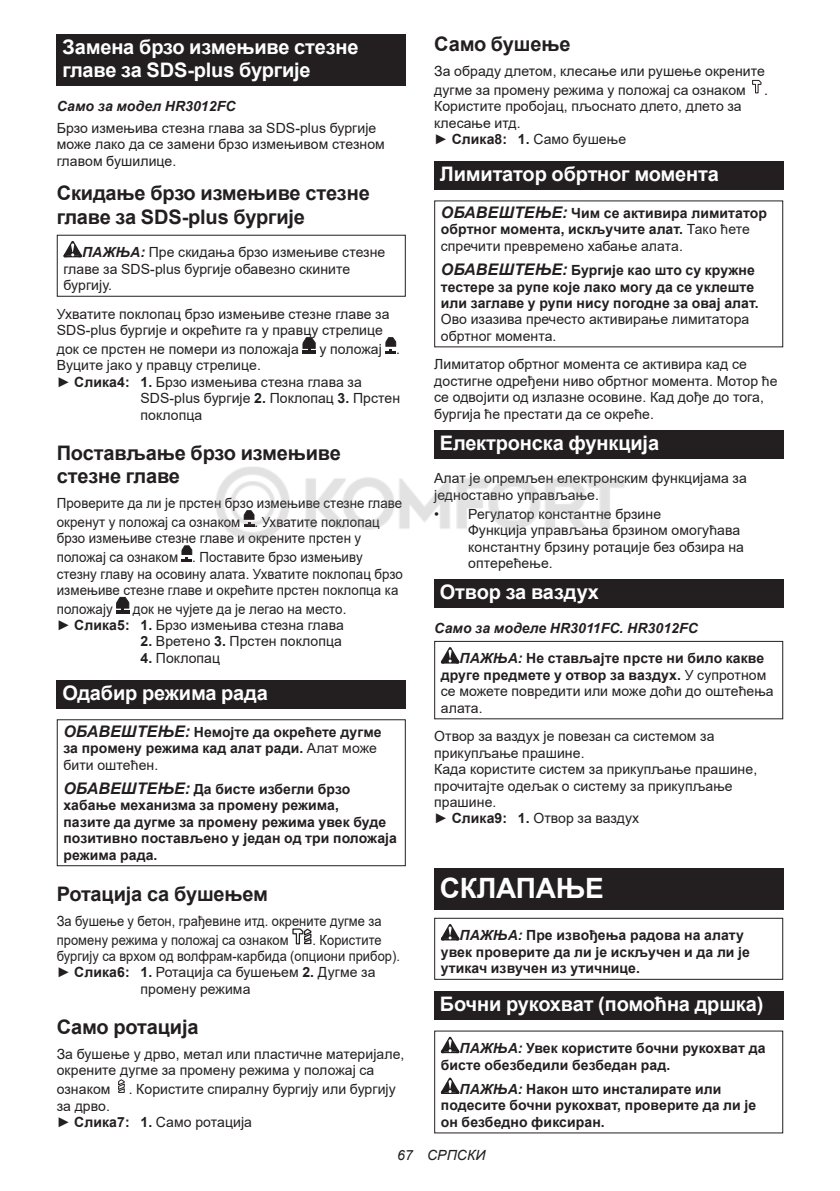
<style>
.page{position:relative;width:840px;height:1191px;background:#fff}
.page>*{position:absolute;margin:0;border:0;box-sizing:border-box;transform-origin:0 0}
.t1{font:700 28px "Arial";letter-spacing:-.01em;color:#fff}
.t2{font:700 20px/23.4px "Arial";letter-spacing:-.01em;color:#fff}
.t3{font:700 20px/23.4px "Arial";letter-spacing:-.01em;color:#231f20}
.t4{font:14px/16.4px "Arial";letter-spacing:.005em;color:#231f20}
.t5{font:700 14px/16.4px "Arial";letter-spacing:.005em;color:#231f20}
.t6{font:14px/18.8px "Arial";letter-spacing:.005em;color:#231f20;scale:.95 1}
.t7{font:14px/18.8px "Arial";letter-spacing:.005em;color:#231f20;scale:.92 1}
.t8{font:italic 700 14px/30.6px "Arial";letter-spacing:.005em;color:#231f20}
.t9{font:italic 14px "Arial";letter-spacing:.005em;color:#231f20}
.s1{font-weight:700;font-style:italic}
.s2{font-weight:700}
.s3{font-style:italic;font-size:16px}
.s4{font-weight:400}
.s5{font-style:normal}
.s6{font-style:italic}
</style>
<div class="page">
<div style="left:57px;top:34px;width:348px;height:52px;background:#231f20"></div>
<svg style="left:63px;top:241px;width:19px;height:16px"></svg>
<div style="left:57px;top:235px;width:348px;height:62px;border:1px solid #231f20"></div>
<hr style="left:302px;top:350px;width:13px;height:4px;background:#231f20">
<svg style="left:302px;top:337px;width:13px;height:13px"></svg>
<svg style="left:385px;top:337px;width:11px;height:17px"></svg>
<svg style="left:181px;top:546px;width:11px;height:16px"></svg>
<svg style="left:116px;top:597px;width:13px;height:16px"></svg>
<div style="left:57px;top:680px;width:348px;height:28px;background:#231f20"></div>
<div style="left:57px;top:719px;width:348px;height:147px;border:1px solid #231f20"></div>
<svg style="left:292px;top:928px;width:20px;height:16px"></svg>
<svg style="left:118px;top:1079px;width:7px;height:14px"></svg>
<svg style="left:752px;top:80px;width:9px;height:14px"></svg>
<div style="left:434px;top:161px;width:348px;height:28px;background:#231f20"></div>
<div style="left:434px;top:430px;width:348px;height:28px;background:#231f20"></div>
<div style="left:434px;top:579px;width:348px;height:29px;background:#231f20"></div>
<svg style="left:440px;top:647px;width:19px;height:16px"></svg>
<div style="left:434px;top:641px;width:348px;height:78px;border:1px solid #231f20"></div>
<div style="left:434px;top:868px;width:348px;height:41px;background:#231f20"></div>
<svg style="left:440px;top:924px;width:19px;height:16px"></svg>
<div style="left:434px;top:917px;width:348px;height:62px;border:1px solid #231f20"></div>
<div style="left:434px;top:991px;width:348px;height:28px;background:#231f20"></div>
<svg style="left:440px;top:1036px;width:19px;height:17px"></svg>
<svg style="left:440px;top:1077px;width:19px;height:17px"></svg>
<img style="left:216px;top:458px;width:413px;height:82px">
<h2 class="t2" style="left:62px;top:36px;width:297px">Замена брзо измењиве стезне главе за SDS-plus бургије</h2>
<p class="t8" style="left:57px;top:91px;width:180px">Само за модел HR3012FC</p>
<p class="t4" style="left:57px;top:120px;width:329px">Брзо измењива стезна глава за SDS-plus бургије може лако да се замени брзо измењивом стезном главом бушилице.</p>
<h2 class="t3" style="left:57px;top:182px;width:314px">Скидање брзо измењиве стезне главе за SDS-plus бургије</h2>
<p class="t4" style="left:63px;top:244px;width:323px;text-indent:19px"><span class="s1">ПАЖЊА:</span> Пре скидања брзо измењиве стезне главе за SDS-plus бургије обавезно скините бургију.</p>
<p class="t4" style="left:57px;top:305px;width:334px">Ухватите поклопац брзо измењиве стезне главе за<br>SDS-plus бургије и окрећите га у правцу стрелице</p>
<p class="t4" style="left:57px;top:341px;width:243px">док се прстен не помери из положаја</p>
<p class="t4" style="left:319px;top:341px;width:82px">у положај .</p>
<p class="t4" style="left:57px;top:357px;width:205px">Вуците јако у правцу стрелице.</p>
<p class="t4" style="left:57px;top:373px;width:306px">► <span class="s2">Слика4: 1.</span> Брзо измењива стезна глава за</p>
<p class="t4" style="left:140px;top:390px;width:261px">SDS-plus бургије <span class="s2">2.</span> Поклопац <span class="s2">3.</span> Прстен</p>
<p class="t4" style="left:140px;top:406px;width:63px">поклопца</p>
<h2 class="t3" style="left:57px;top:441px;width:285px">Постављање брзо измењиве стезне главе</h2>
<p class="t6" style="left:57px;top:494px;width:365px">Проверите да ли је прстен брзо измењиве стезне главе окренут у положај са ознаком . Ухватите поклопац</p>
<p class="t6" style="left:57px;top:529px;width:323px">брзо измењиве стезне главе и окрените прстен у положај са ознаком . Поставите брзо измењиву</p>
<p class="t6" style="left:57px;top:565px;width:366px;line-height:16.4px">стезну главу на осовину алата. Ухватите поклопац брзо измењиве стезне главе и окрећите прстен поклопца ка</p>
<p class="t6" style="left:57px;top:599px;width:60px">положају</p>
<p class="t6" style="left:57px;top:600px;width:306px;line-height:16.4px;text-align:right">док не чујете да је легао на место.<br>► <span class="s2">Слика5: 1.</span> Брзо измењива стезна глава</p>
<p class="t4" style="left:140px;top:633px;width:203px"><span class="s2">2.</span> Вретено <span class="s2">3.</span> Прстен поклопца</p>
<p class="t4" style="left:140px;top:649px;width:81px"><span class="s2">4.</span> Поклопац</p>
<h2 class="t2" style="left:62px;top:681px;width:207px">Одабир режима рада</h2>
<p class="t5" style="left:63px;top:724px;width:319px"><span class="s3">ОБАВЕШТЕЊЕ:</span> Немојте да окрећете дугме за промену режима кад алат ради. <span class="s4">Алат може бити оштећен.</span></p>
<p class="t5" style="left:63px;top:781px;width:335px"><span class="s3">ОБАВЕШТЕЊЕ:</span> Да бисте избегли брзо хабање механизма за промену режима,<br>пазите да дугме за промену режима увек буде позитивно постављено у један од три положаја режима рада.</p>
<h2 class="t3" style="left:57px;top:882px;width:213px">Ротација са бушењем</h2>
<p class="t7" style="left:57px;top:911px;width:354px">За бушење у бетон, грађевине итд. окрените дугме за промену режима у положај са ознаком</p>
<p class="t7" style="left:312px;top:930px;width:77px">. Користите</p>
<p class="t7" style="left:57px;top:946px;width:374px">бургију са врхом од волфрам-карбида (опциони прибор).</p>
<p class="t4" style="left:57px;top:964px;width:320px">► <span class="s2">Слика6: 1.</span> Ротација са бушењем <span class="s2">2.</span> Дугме за</p>
<p class="t4" style="left:140px;top:980px;width:111px">промену режима</p>
<h2 class="t3" style="left:57px;top:1015px;width:143px">Само ротација</h2>
<p class="t4" style="left:57px;top:1046px;width:349px">За бушење у дрво, метал или пластичне материјале, окрените дугме за промену режима у положај са</p>
<p class="t4" style="left:57px;top:1081px;width:55px">ознаком</p>
<p class="t4" style="left:129px;top:1081px;width:268px">. Користите спиралну бургију или бургију</p>
<p class="t4" style="left:57px;top:1097px;width:197px">за дрво.<br>► <span class="s2">Слика7: 1.</span> Само ротација</p>
<h2 class="t3" style="left:434px;top:33px;width:138px">Само бушење</h2>
<p class="t4" style="left:434px;top:62px;width:332px;line-height:18.8px">За обраду длетом, клесање или рушење окрените дугме за промену режима у положај са ознаком</p>
<p class="t4" style="left:763px;top:83px;width:5px">.</p>
<p class="t4" style="left:434px;top:98px;width:309px">Користите пробојац, пљоснато длето, длето за клесање итд.<br>► <span class="s2">Слика8: 1.</span> Само бушење</p>
<h2 class="t2" style="left:439px;top:162px;width:280px">Лимитатор обртног момента</h2>
<p class="t5" style="left:440px;top:205px;width:327px"><span class="s3">ОБАВЕШТЕЊЕ:</span> Чим се активира лимитатор обртног момента, искључите алат. <span class="s4">Тако ћете спречити превремено хабање алата.</span></p>
<p class="t5" style="left:440px;top:262px;width:319px"><span class="s3">ОБАВЕШТЕЊЕ:</span> Бургије као што су кружне тестере за рупе које лако могу да се уклеште или заглаве у рупи нису погодне за овај алат.</p>
<p class="t4" style="left:440px;top:311px;width:310px">Ово изазива пречесто активирање лимитатора обртног момента.</p>
<p class="t4" style="left:434px;top:356px;width:344px">Лимитатор обртног момента се активира кад се достигне одређени ниво обртног момента. Мотор ће се одвојити од излазне осовине. Кад дође до тога, бургија ће престати да се окреће.</p>
<h2 class="t2" style="left:439px;top:431px;width:221px">Електронска функција</h2>
<p class="t4" style="left:434px;top:470px;width:314px">Алат је опремљен електронским функцијама за једноставно управљање.</p>
<p class="t4" style="left:468px;top:506px;width:277px;text-indent:-34px">• Регулатор константне брзине<br>Функција управљања брзином омогућава константну брзину ротације без обзира на оптерећење.</p>
<h2 class="t2" style="left:439px;top:581px;width:161px">Отвор за ваздух</h2>
<p class="t8" style="left:459px;top:613px;width:306px;text-indent:-25px">Само за моделе HR3011FC. HR3012FC<br>ПАЖЊА: <span class="s5">Не стављајте прсте ни било какве</span></p>
<p class="t4" style="left:440px;top:666px;width:334px"><span class="s2">друге предмете у отвор за ваздух.</span> У супротном се можете повредити или може доћи до оштећења алата.</p>
<p class="t4" style="left:434px;top:728px;width:324px">Отвор за ваздух је повезан са системом за прикупљање прашине.<br>Када користите систем за прикупљање прашине, прочитајте одељак о систему за прикупљање прашине.<br>► <span class="s2">Слика9: 1.</span> Отвор за ваздух</p>
<h1 class="t1" style="left:439px;top:869px;width:165px">СКЛАПАЊЕ</h1>
<p class="t5" style="left:440px;top:927px;width:310px;text-indent:19px"><span class="s6">ПАЖЊА:</span> Пре извођења радова на алату увек проверите да ли је искључен и да ли је утикач извучен из утичнице.</p>
<h2 class="t2" style="left:439px;top:992px;width:325px">Бочни рукохват (помоћна дршка)</h2>
<p class="t5" style="left:440px;top:1040px;width:326px;text-indent:19px"><span class="s6">ПАЖЊА:</span> Увек користите бочни рукохват да бисте обезбедили безбедан рад.</p>
<p class="t5" style="left:440px;top:1081px;width:316px;text-indent:19px"><span class="s6">ПАЖЊА:</span> Након што инсталирате или подесите бочни рукохват, проверите да ли је он безбедно фиксиран.</p>
<p class="t9" style="left:397px;top:1147px;width:90px">67 СРПСКИ</p>
</div>
